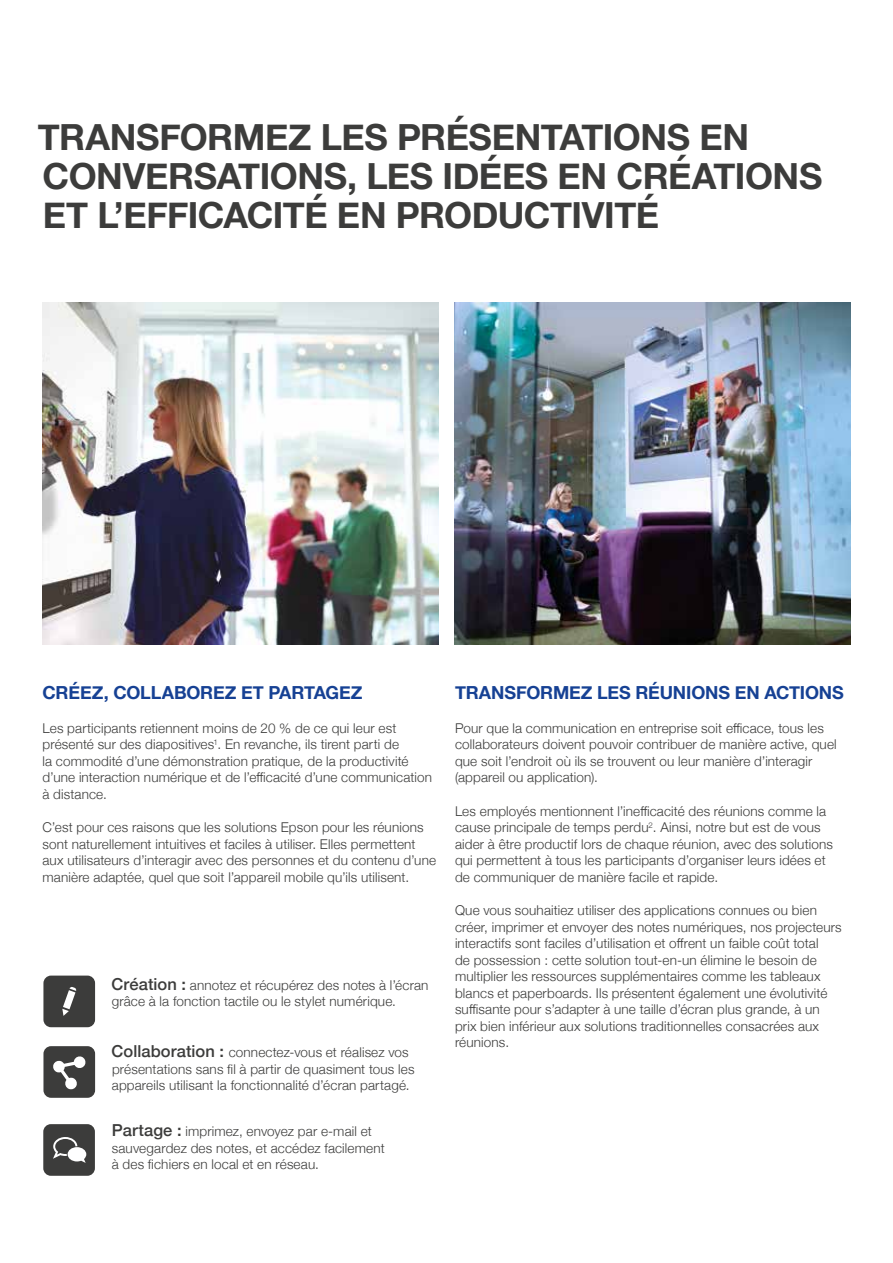
<style>
.page{position:relative;width:893px;height:1263px;background:#fff}
.page>*{position:absolute;margin:0;border:0;box-sizing:border-box;transform-origin:0 0}
.t1{font:700 36px/39px "Helvetica Neue";letter-spacing:-.015em;color:#3c3c3b}
.t2{font:300 18.75px "Helvetica Neue";color:#3c3c3b}
.t3{font:700 18px "Helvetica Neue";letter-spacing:-.01em;color:#164194}
.t4{font:300 13.5px/16.5px "Helvetica Neue";letter-spacing:.01em;color:#3c3c3b}
.s1{font-weight:500;font-size:16.5px}
</style>
<div class="page">
<div style="left:43px;top:975px;width:52px;height:52px;background:#3c3c3b;border-radius:8px"></div>
<svg style="left:62px;top:987px;width:15px;height:29px"></svg>
<div style="left:43px;top:1124px;width:52px;height:52px;background:#3c3c3b;border-radius:8px"></div>
<svg style="left:53px;top:1137px;width:33px;height:26px"></svg>
<div style="left:43px;top:1046px;width:52px;height:52px;background:#3c3c3b;border-radius:8px"></div>
<svg style="left:53px;top:1056px;width:33px;height:34px"></svg>
<img style="left:455px;top:303px;width:396px;height:341px">
<img style="left:43px;top:303px;width:395px;height:341px">
<h1 class="t1" style="left:38px;top:118px;width:786px">TRANSFORMEZ LES PRÉSENTATIONS EN<br>CONVERSATIONS, LES IDÉES EN CRÉATIONS<br>ET L’EFFICACITÉ EN PRODUCTIVITÉ</h1>
<h3 class="t3" style="left:43px;top:678px;width:321px">CRÉEZ, COLLABOREZ ET PARTAGEZ</h3>
<p class="t4" style="left:43px;top:718px;width:391px">Les participants retiennent moins de 20 % de ce qui leur est présenté sur des diapositives<sup>1</sup>. En revanche, ils tirent parti de<br>la commodité d’une démonstration pratique, de la productivité d’une interaction numérique et de l’efficacité d’une communication à distance.</p>
<p class="t4" style="left:43px;top:818px;width:395px">C’est pour ces raisons que les solutions Epson pour les réunions sont naturellement intuitives et faciles à utiliser. Elles permettent aux utilisateurs d’interagir avec des personnes et du contenu d’une manière adaptée, quel que soit l’appareil mobile qu’ils utilisent.</p>
<p class="t4" style="left:112px;top:976px;width:318px"><span class="s1">Création :</span> annotez et récupérez des notes à l’écran grâce à la fonction tactile ou le stylet numérique.</p>
<p class="t4" style="left:112px;top:1043px;width:304px"><span class="s1">Collaboration :</span> connectez-vous et réalisez vos présentations sans fil à partir de quasiment tous les appareils utilisant la fonctionnalité d’écran partagé.</p>
<p class="t4" style="left:112px;top:1122px;width:274px"><span class="s1">Partage :</span> imprimez, envoyez par e-mail et sauvegardez des notes, et accédez facilement à des fichiers en local et en réseau.</p>
<h2 class="t2" style="left:21px;top:1031px;width:220px">Create. Collaborate. Share.</h2>
<h3 class="t3" style="left:455px;top:678px;width:390px">TRANSFORMEZ LES RÉUNIONS EN ACTIONS</h3>
<p class="t4" style="left:455px;top:718px;width:383px">Pour que la communication en entreprise soit efficace, tous les collaborateurs doivent pouvoir contribuer de manière active, quel que soit l’endroit où ils se trouvent ou leur manière d’interagir (appareil ou application).</p>
<p class="t4" style="left:455px;top:801px;width:379px">Les employés mentionnent l’inefficacité des réunions comme la cause principale de temps perdu<sup>2</sup>. Ainsi, notre but est de vous aider à être productif lors de chaque réunion, avec des solutions qui permettent à tous les participants d’organiser leurs idées et de communiquer de manière facile et rapide.</p>
<p class="t4" style="left:455px;top:901px;width:388px">Que vous souhaitiez utiliser des applications connues ou bien créer, imprimer et envoyer des notes numériques, nos projecteurs interactifs sont faciles d’utilisation et offrent un faible coût total<br>de possession : cette solution tout-en-un élimine le besoin de multiplier les ressources supplémentaires comme les tableaux blancs et paperboards. Ils présentent également une évolutivité suffisante pour s’adapter à une taille d’écran plus grande, à un prix bien inférieur aux solutions traditionnelles consacrées aux réunions.</p>
</div>
